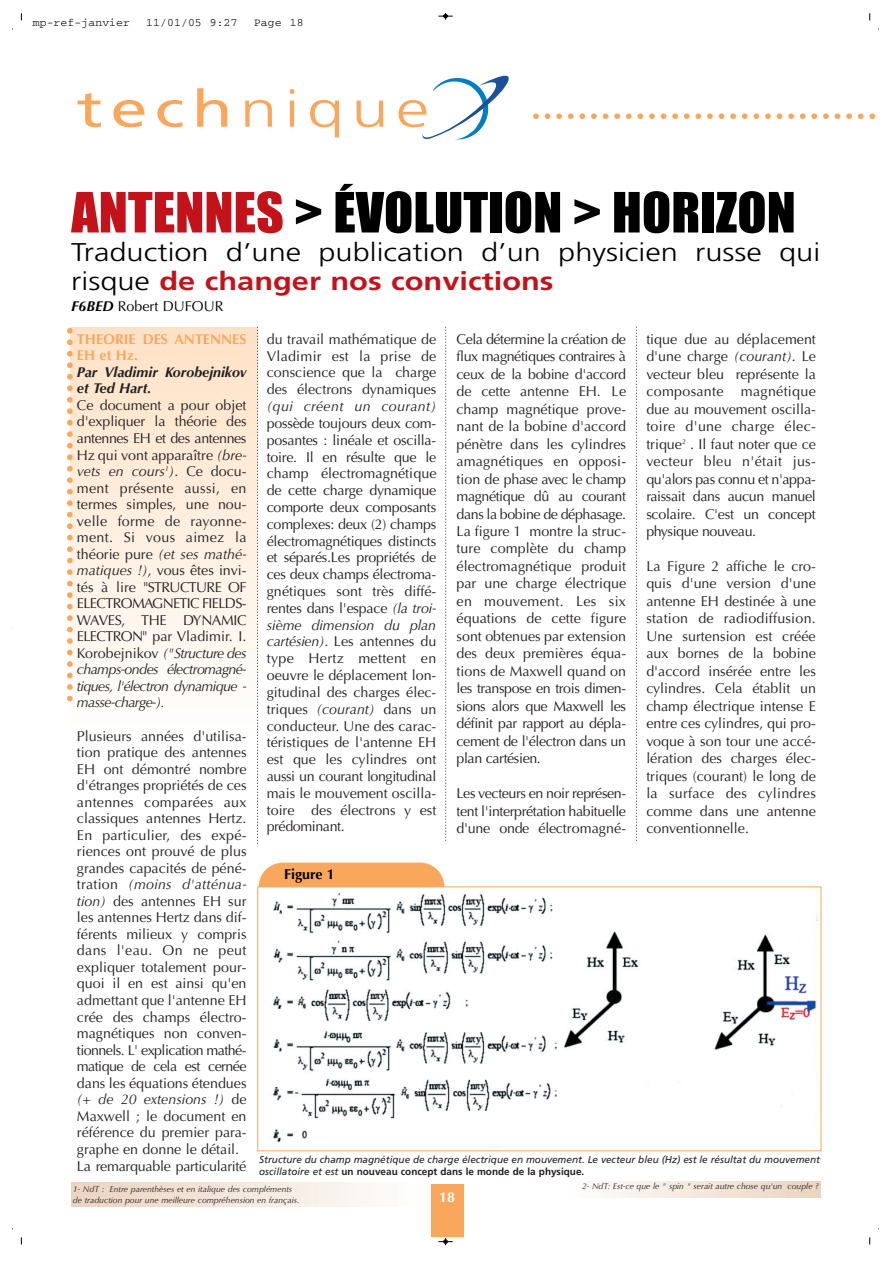
<style>
.page{position:relative;width:893px;height:1263px;background:#fff}
.page>*{position:absolute;margin:0;border:0;box-sizing:border-box;transform-origin:0 0}
.t1{font:51.3px "Impact";color:#000;scale:1.05 1}
.t2{font:300 51.3px "Frutiger";letter-spacing:.11em;color:#f9a75d;scale:1.3 1}
.t3{font:300 25.65px/28.5px "Frutiger";color:#000;scale:1.2 1}
.t4{font:14.25px/17.4px "Optima";color:#231f20;text-align:justify}
.t5{font:italic 700 14.25px/16.5px "Optima";color:#231f20}
.t6{font:700 14.25px/16.5px "Optima";color:#f9a75d}
.t7{font:italic 14.25px "Optima";letter-spacing:.02em;color:#231f20}
.t8{font:14.25px "Optima";color:#000}
.t9{font:700 14.25px "Optima";color:#000}
.t10{font:700 14.25px "Optima";color:#fff}
.t11{font:11.4px "Courier";letter-spacing:.01em;color:#000}
.t12{font:italic 10.05px/12px "Frutiger";color:#231f20}
.t13{font:italic 8.55px/10.5px "Optima";color:#231f20}
.s1{font-weight:400}
.s2{color:#c4121a}
.s3{font-weight:700;color:#c4121a}
.s4{font-weight:700;font-style:italic}
.s5{font-style:italic}
.s6{font-weight:700;font-style:normal}
</style>
<div class="page">
<div style="left:259px;top:863px;width:185px;height:53px;background:#f9a75d;border-radius:24px"></div>
<div style="left:71px;top:328px;width:187px;height:409px;background:linear-gradient(to bottom,#fee1c6,#fefefd)"></div>
<div style="left:431px;top:1184px;width:32px;height:53px;background:#f9a75d"></div>
<svg style="left:536px;top:113px;width:340px;height:6px"></svg>
<svg style="left:422px;top:76px;width:87px;height:64px"></svg>
<svg style="left:67px;top:331px;width:6px;height:377px"></svg>
<svg style="left:257px;top:327px;width:1px;height:517px"></svg>
<svg style="left:445px;top:327px;width:1px;height:514px"></svg>
<svg style="left:636px;top:327px;width:1px;height:514px"></svg>
<div style="left:258px;top:887px;width:562px;height:263px;background:#fff"></div>
<img style="left:273px;top:892px;width:544px;height:250px">
<div style="left:257px;top:887px;width:564px;height:264px;border:1px solid #f9a75d"></div>
<div style="left:567px;top:1181px;width:253px;height:16px;background:linear-gradient(to right,#fefefd,#ebd4c0)"></div>
<div style="left:71px;top:1183px;width:350px;height:23px;background:linear-gradient(to right,#ebd3bf,#fefefd)"></div>
<svg style="left:438px;top:13px;width:14px;height:7px"></svg>
<svg style="left:438px;top:1238px;width:14px;height:7px"></svg>
<p class="t11" style="left:33px;top:19px;width:99px">mp-ref-janvier</p>
<p class="t11" style="left:146px;top:19px;width:93px">11/01/05 9:27</p>
<p class="t11" style="left:254px;top:19px;width:51px">Page 18</p>
<h1 class="t2" style="left:77px;top:88px;width:272px"><span class="s1">tech</span>nique</h1>
<h1 class="t1" style="left:71px;top:192px;width:691px"><span class="s2">ANTENNES</span> &gt; ÉVOLUTION &gt; HORIZON</h1>
<h2 class="t3" style="left:71px;top:240px;width:625px">Traduction d’une publication d’un physicien russe qui risque <span class="s3">de changer nos convictions</span></h2>
<p class="t8" style="left:71px;top:300px;width:154px"><span class="s4">F6BED</span> Robert DUFOUR</p>
<p class="t4" style="left:267px;top:332px;width:171px;line-height:16.8px">du travail mathématique de Vladimir est la prise de conscience que la charge des électrons dynamiques</p>
<p class="t7" style="left:267px;top:400px;width:171px">(qui créent un courant)</p>
<p class="t4" style="left:267px;top:416px;width:171px;line-height:16.8px">possède toujours deux com&shy;posantes : linéale et oscilla&shy;toire. Il en résulte que le champ électromagnétique de cette charge dynamique comporte deux composants complexes: deux (2) champs électromagnétiques distincts et séparés.Les propriétés de ces deux champs électroma&shy;gnétiques sont très diffé&shy;rentes dans l'espace <span class="s5">(la troi&shy;sième dimension du plan cartésien)</span>. Les antennes du type Hertz mettent en oeuvre le déplacement lon&shy;gitudinal des charges élec&shy;triques <span class="s5">(courant)</span> dans un conducteur. Une des carac&shy;téristiques de l'antenne EH est que les cylindres ont aussi un courant longitudinal mais le mouvement oscilla&shy;toire des électrons y est prédominant.</p>
<p class="t4" style="left:456px;top:332px;width:171px">Cela détermine la création de flux magnétiques contraires à ceux de la bobine d'accord de cette antenne EH. Le champ magnétique prove&shy;nant de la bobine d'accord pénètre dans les cylindres amagnétiques en opposi&shy;tion de phase avec le champ magnétique dû au courant dans la bobine de déphasage.<br>La figure 1 montre la struc&shy;ture complète du champ électromagnétique produit par une charge électrique en mouvement. Les six équations de cette figure sont obtenues par extension des deux premières équa&shy;tions de Maxwell quand on les transpose en trois dimen&shy;sions alors que Maxwell les définit par rapport au dépla&shy;cement de l'électron dans un plan cartésien.</p>
<p class="t4" style="left:456px;top:786px;width:171px">Les vecteurs en noir représen&shy;tent l'interprétation habituelle d'une onde électromagné-</p>
<p class="t4" style="left:646px;top:332px;width:171px">tique due au déplacement d'une charge <span class="s5">(courant)</span>. Le vecteur bleu représente la composante magnétique due au mouvement oscilla&shy;toire d'une charge élec&shy;trique<sup>2</sup> . Il faut noter que ce vecteur bleu n'était jus&shy;qu'alors pas connu et n'appa&shy;raissait dans aucun manuel scolaire. C'est un concept physique nouveau.</p>
<p class="t4" style="left:646px;top:559px;width:171px">La Figure 2 affiche le cro&shy;quis d'une version d'une antenne EH destinée à une station de radiodiffusion.<br>Une surtension est créée aux bornes de la bobine d'accord insérée entre les cylindres. Cela établit un champ électrique intense E entre ces cylindres, qui pro&shy;voque à son tour une accé&shy;lération des charges élec&shy;triques (courant) le long de la surface des cylindres comme dans une antenne conventionnelle.</p>
<p class="t6" style="left:77px;top:332px;width:171px">THEORIE DES ANTENNES<br>EH et Hz.</p>
<p class="t5" style="left:77px;top:365px;width:171px">Par Vladimir Korobejnikov et Ted Hart.</p>
<p class="t4" style="left:77px;top:398px;width:171px;line-height:16.5px">Ce document a pour objet d'expliquer la théorie des antennes EH et des antennes Hz qui vont apparaître <span class="s5">(bre&shy;vets en cours</span><sup>1</sup><span class="s5">)</span>. Ce docu&shy;ment présente aussi, en termes simples, une nou&shy;velle forme de rayonne&shy;ment. Si vous aimez la théorie pure <span class="s5">(et ses mathé&shy;matiques !)</span>, vous êtes invi&shy;tés à lire "STRUCTURE OF ELECTROMAGNETIC FIELDS-WAVES, THE DYNAMIC ELECTRON" par Vladimir. I.<br>Korobejnikov <span class="s5">("Structure des champs-ondes électromagné&shy;tiques, l'électron dynamique - masse-charge-).</span></p>
<p class="t4" style="left:77px;top:729px;width:171px;line-height:16.5px;text-align:left">Plusieurs années d'utilisa&shy;tion pratique des antennes<br>EH ont démontré nombre d'étranges propriétés de ces antennes comparées aux classiques antennes Hertz.<br>En particulier, des expé&shy;riences ont prouvé de plus grandes capacités de péné&shy;tration <span class="s5">(moins d'atténua&shy;tion)</span> des antennes EH sur les antennes Hertz dans dif&shy;férents milieux y compris dans l'eau. On ne peut expliquer totalement pour&shy;quoi il en est ainsi qu'en admettant que l'antenne EH crée des champs électro&shy;magnétiques non conven&shy;tionnels. L' explication mathé&shy;matique de cela est cernée dans les équations étendues <span class="s5">(+ de 20 extensions !)</span> de<br>Maxwell ; le document en référence du premier para&shy;graphe en donne le détail.<br>La remarquable particularité</p>
<p class="t9" style="left:284px;top:868px;width:52px">Figure 1</p>
<p class="t12" style="left:259px;top:1155px;width:562px">Structure du champ magnétique de charge électrique en mouvement. Le vecteur bleu (Hz) est le résultat du mouvement oscillatoire et est <span class="s6">un nouveau concept dans le monde de la physique.</span></p>
<p class="t13" style="left:582px;top:1182px;width:238px">2- NdT: Est-ce que le " spin " serait autre chose qu'un couple ?</p>
<p class="t13" style="left:73px;top:1185px;width:228px">1- NdT : Entre parenthèses et en italique des compléments de traduction pour une meilleure compréhension en français.</p>
<p class="t10" style="left:439px;top:1191px;width:17px">18</p>
</div>
